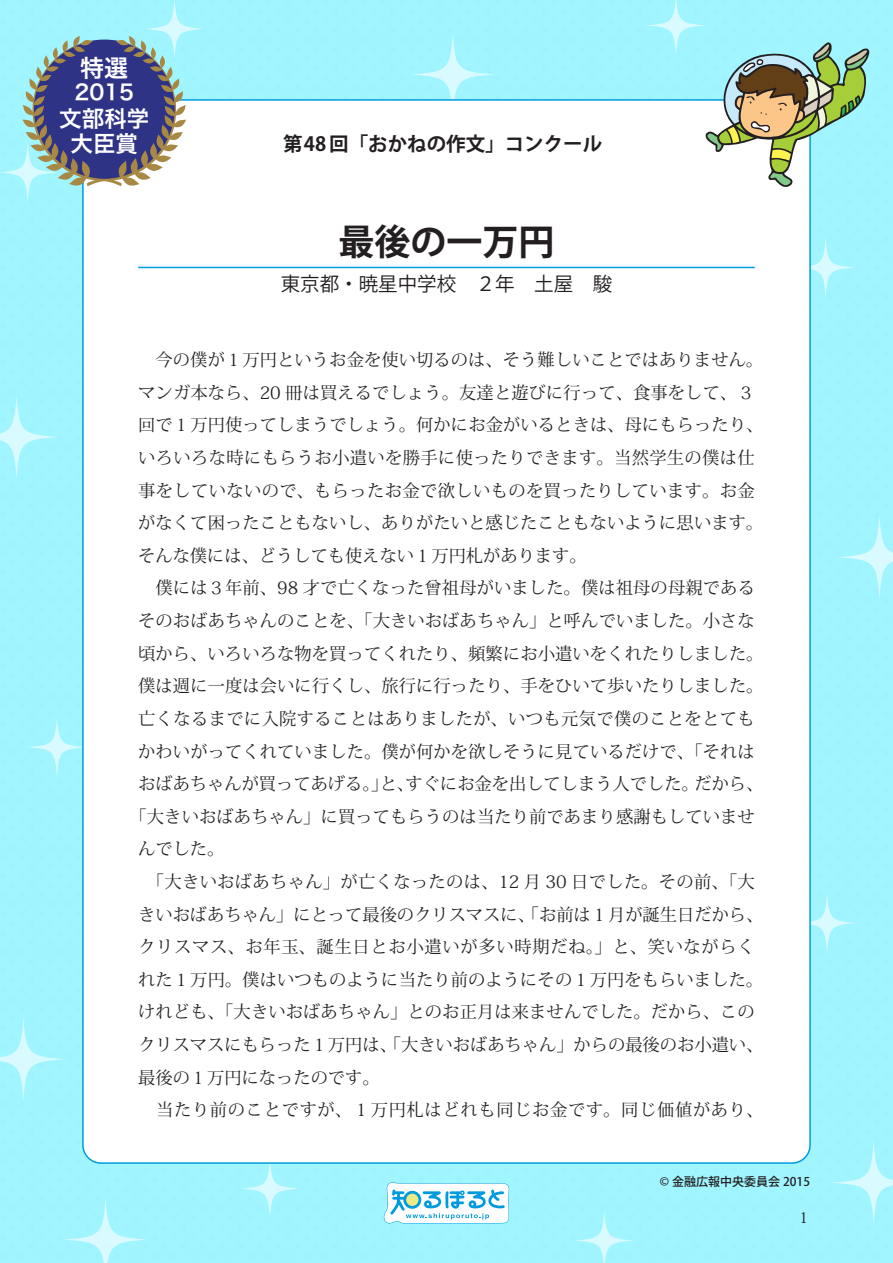
<style>
.page{position:relative;width:893px;height:1263px;background:#a0f5ff}
.page>*{position:absolute;margin:0;border:0;box-sizing:border-box;transform-origin:0 0}
.t1{font:700 36px "Koz Go Pro";color:#231f20}
.t2{font:24px "Hira Kaku Std W6";color:#fff}
.t3{font:22.5px/25.5px "Hira Kaku Std W6";color:#fff;text-align:center}
.t4{font:21px "Hira Kaku Std W6";color:#fff}
.t5{font:700 19.5px "Koz Go Pro";color:#231f20}
.t6{font:19.5px "Koz Go Pro";color:#231f20}
.t7{font:17.25px "Koz Min Pro";letter-spacing:.01em;color:#231f20}
.t8{font:17.25px "Koz Min Pro";letter-spacing:.045em;color:#231f20}
.t9{font:17.25px "Koz Min Pro";letter-spacing:.04em;color:#231f20}
.t10{font:15px "Koz Min Pro";color:#231f20}
.t11{font:500 12px "Koz Go Pro";color:#231f20}
</style>
<div class="page">
<svg style="left:0;top:1018px;width:64px;height:82px"></svg>
<svg style="left:833px;top:1142px;width:60px;height:81px"></svg>
<svg style="left:839px;top:517px;width:54px;height:81px"></svg>
<svg style="left:0;top:396px;width:56px;height:82px"></svg>
<svg style="left:411px;top:32px;width:84px;height:85px"></svg>
<svg style="left:795px;top:237px;width:61px;height:61px"></svg>
<svg style="left:796px;top:892px;width:62px;height:62px"></svg>
<svg style="left:239px;top:1158px;width:61px;height:61px"></svg>
<svg style="left:26px;top:716px;width:62px;height:62px"></svg>
<svg style="left:575px;top:1211px;width:59px;height:52px"></svg>
<div style="left:83px;top:100px;width:727px;height:1063px;background:#fff;border-radius:18px"></div>
<svg style="left:0;top:0;width:205px;height:203px"></svg>
<svg style="left:383px;top:1182px;width:126px;height:41px;background:#bee6f4"></svg>
<svg style="left:645px;top:0;width:224px;height:187px"></svg>
<svg style="left:65px;top:1199px;width:81px;height:64px"></svg>
<hr style="left:138px;top:267px;width:617px;height:1px;background:#009bde">
<h2 class="t2" style="left:80px;top:50px;width:49px">特選</h2>
<p class="t4" style="left:74px;top:76px;width:61px">2015</p>
<h3 class="t3" style="left:59px;top:106px;width:91px">文部科学大臣賞</h3>
<p class="t5" style="left:283px;top:131px;width:321px">第48回「おかねの作文」コンクール</p>
<h1 class="t1" style="left:338px;top:219px;width:218px">最後の一万円</h1>
<p class="t6" style="left:281px;top:272px;width:333px">東京都・暁星中学校　２年　土屋　駿</p>
<p class="t7" style="left:138px;top:347px;width:626px">　今の僕が１万円というお金を使い切るのは、そう難しいことではありません。</p>
<p class="t7" style="left:138px;top:380px;width:618px">マンガ本なら、20 冊は買えるでしょう。友達と遊びに行って、食事をして、３</p>
<p class="t7" style="left:138px;top:413px;width:627px">回で１万円使ってしまうでしょう。何かにお金がいるときは、母にもらったり、</p>
<p class="t7" style="left:138px;top:445px;width:618px">いろいろな時にもらうお小遣いを勝手に使ったりできます。当然学生の僕は仕</p>
<p class="t7" style="left:138px;top:478px;width:618px">事をしていないので、もらったお金で欲しいものを買ったりしています。お金</p>
<p class="t7" style="left:138px;top:511px;width:626px">がなくて困ったこともないし、ありがたいと感じたこともないように思います。</p>
<p class="t7" style="left:138px;top:543px;width:450px">そんな僕には、どうしても使えない１万円札があります。</p>
<p class="t7" style="left:138px;top:576px;width:618px">　僕には３年前、98 才で亡くなった曾祖母がいました。僕は祖母の母親である</p>
<p class="t7" style="left:138px;top:608px;width:618px">そのおばあちゃんのことを、「大きいおばあちゃん」と呼んでいました。小さな</p>
<p class="t7" style="left:138px;top:641px;width:627px">頃から、いろいろな物を買ってくれたり、頻繁にお小遣いをくれたりしました。</p>
<p class="t7" style="left:138px;top:674px;width:627px">僕は週に一度は会いに行くし、旅行に行ったり、手をひいて歩いたりしました。</p>
<p class="t7" style="left:138px;top:706px;width:618px">亡くなるまでに入院することはありましたが、いつも元気で僕のことをとても</p>
<p class="t7" style="left:138px;top:739px;width:618px">かわいがってくれていました。僕が何かを欲しそうに見ているだけで、「それは</p>
<p class="t7" style="left:138px;top:771px;width:627px">おばあちゃんが買ってあげる。」と、すぐにお金を出してしまう人でした。だから、</p>
<p class="t7" style="left:130px;top:804px;width:627px">「大きいおばあちゃん」に買ってもらうのは当たり前であまり感謝もしていませ</p>
<p class="t7" style="left:138px;top:837px;width:88px">んでした。</p>
<p class="t7" style="left:138px;top:869px;width:618px">　「大きいおばあちゃん」が亡くなったのは、12 月 30 日でした。その前、「大</p>
<p class="t7" style="left:138px;top:902px;width:627px">きいおばあちゃん」にとって最後のクリスマスに、「お前は１月が誕生日だから、</p>
<p class="t8" style="left:138px;top:935px;width:618px">クリスマス、お年玉、誕生日とお小遣いが多い時期だね。」と、笑いながらく</p>
<p class="t7" style="left:138px;top:967px;width:626px">れた１万円。僕はいつものように当たり前のようにその１万円をもらいました。</p>
<p class="t7" style="left:138px;top:1000px;width:618px">けれども、「大きいおばあちゃん」とのお正月は来ませんでした。だから、この</p>
<p class="t7" style="left:138px;top:1032px;width:627px">クリスマスにもらった１万円は、「大きいおばあちゃん」からの最後のお小遣い、</p>
<p class="t7" style="left:138px;top:1065px;width:243px">最後の１万円になったのです。</p>
<p class="t9" style="left:138px;top:1098px;width:627px">　当たり前のことですが、１万円札はどれも同じお金です。同じ価値があり、</p>
<p class="t11" style="left:660px;top:1174px;width:152px">© 金融広報中央委員会 2015</p>
<p class="t10" style="left:799px;top:1206px;width:11px">1</p>
</div>
